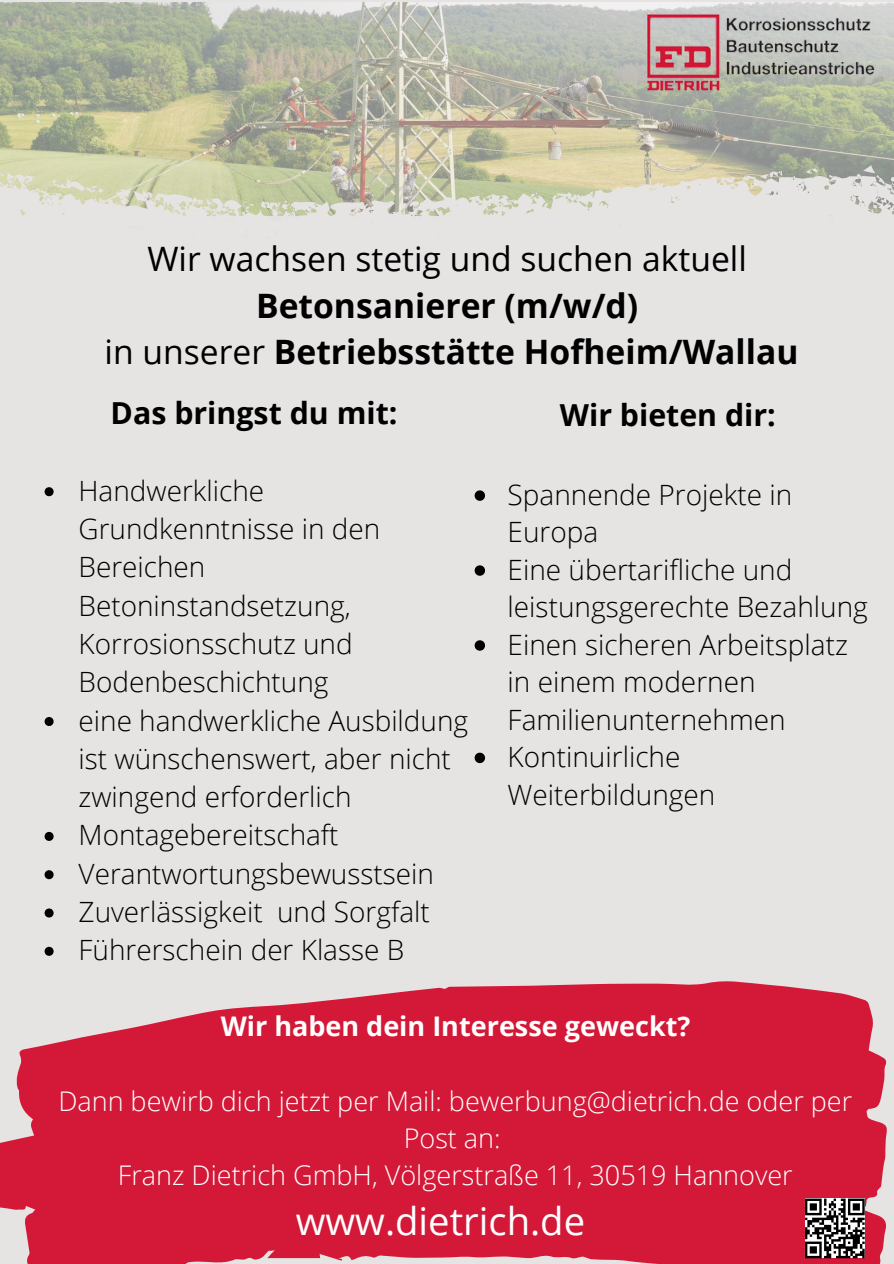
<style>
.page{position:relative;width:894px;height:1264px;background:#fff}
.page>*{position:absolute;margin:0;border:0;box-sizing:border-box;transform-origin:0 0}
.t1{font:38.25px "Open Sans";color:#fff}
.t2{font:700 33.6px "Open Sans";color:#000}
.t3{font:33.6px "Open Sans";color:#000}
.t4{font:700 30.3px "Open Sans";color:#000}
.t5{font:300 27.9px/38.2px "Open Sans";color:#000}
.t6{font:300 27px/37.2px "Open Sans";color:#fff;text-align:center}
.t7{font:700 27px "Open Sans";color:#fff}
.s1{font-weight:400}
</style>
<div class="page">
<div style="left:0;top:0;width:893px;height:1263px;background:#e6e3e3"></div>
<img style="left:0;top:2px;width:893px;height:170px">
<img style="left:646px;top:14px;width:228px;height:78px">
<svg style="left:0;top:981px;width:887px;height:282px;background:#d52d48"></svg>
<svg style="left:804px;top:1198px;width:60px;height:60px;background:#777475"></svg>
<svg style="left:803px;top:168px;width:21px;height:4px"></svg>
<svg style="left:0;top:172px;width:893px;height:44px"></svg>
<svg style="left:366px;top:204px;width:4px;height:4px"></svg>
<svg style="left:149px;top:194px;width:4px;height:7px"></svg>
<svg style="left:167px;top:206px;width:6px;height:4px"></svg>
<svg style="left:27px;top:176px;width:81px;height:25px"></svg>
<svg style="left:757px;top:170px;width:25px;height:11px"></svg>
<svg style="left:413px;top:209px;width:5px;height:7px"></svg>
<svg style="left:856px;top:165px;width:23px;height:15px"></svg>
<svg style="left:10px;top:179px;width:11px;height:10px"></svg>
<svg style="left:230px;top:209px;width:4px;height:5px"></svg>
<svg style="left:870px;top:197px;width:10px;height:16px"></svg>
<svg style="left:181px;top:202px;width:11px;height:4px"></svg>
<svg style="left:256px;top:200px;width:32px;height:16px"></svg>
<svg style="left:508px;top:199px;width:9px;height:12px"></svg>
<svg style="left:45px;top:487px;width:9px;height:9px"></svg>
<svg style="left:45px;top:717px;width:9px;height:9px"></svg>
<svg style="left:45px;top:832px;width:9px;height:9px"></svg>
<svg style="left:45px;top:870px;width:9px;height:9px"></svg>
<svg style="left:45px;top:908px;width:9px;height:9px"></svg>
<svg style="left:45px;top:946px;width:9px;height:9px"></svg>
<svg style="left:474px;top:490px;width:11px;height:11px"></svg>
<svg style="left:474px;top:565px;width:11px;height:10px"></svg>
<svg style="left:474px;top:640px;width:11px;height:10px"></svg>
<svg style="left:474px;top:752px;width:11px;height:11px"></svg>
<p class="t3" style="left:147px;top:235px;width:600px">Wir wachsen stetig und suchen aktuell</p>
<p class="t2" style="left:256px;top:282px;width:383px">Betonsanierer (m/w/d)</p>
<p class="t2" style="left:105px;top:328px;width:695px"><span class="s1">in unserer</span> Betriebsstätte Hofheim/Wallau</p>
<p class="t4" style="left:111px;top:392px;width:288px">Das bringst du mit:</p>
<p class="t5" style="left:79px;top:471px;width:303px">Handwerkliche<br>Grundkenntnisse in den<br>Bereichen<br>Betoninstandsetzung,<br>Korrosionsschutz und<br>Bodenbeschichtung</p>
<p class="t5" style="left:79px;top:700px;width:391px">eine handwerkliche Ausbildung ist wünschenswert, aber nicht zwingend erforderlich</p>
<p class="t5" style="left:79px;top:815px;width:261px">Montagebereitschaft</p>
<p class="t5" style="left:79px;top:853px;width:357px">Verantwortungsbewusstsein</p>
<p class="t5" style="left:79px;top:892px;width:352px">Zuverlässigkeit und Sorgfalt</p>
<p class="t5" style="left:79px;top:930px;width:327px">Führerschein der Klasse B</p>
<p class="t4" style="left:559px;top:393px;width:217px">Wir bieten dir:</p>
<p class="t5" style="left:507px;top:475px;width:286px;line-height:37.5px">Spannende Projekte in<br>Europa</p>
<p class="t5" style="left:507px;top:550px;width:361px;line-height:37.5px">Eine übertarifliche und leistungsgerechte Bezahlung</p>
<p class="t5" style="left:507px;top:625px;width:342px;line-height:37.5px">Einen sicheren Arbeitsplatz in einem modernen<br>Familienunternehmen</p>
<p class="t5" style="left:507px;top:737px;width:209px;line-height:37.5px">Kontinuirliche<br>Weiterbildungen</p>
<p class="t7" style="left:221px;top:1007px;width:471px">Wir haben dein Interesse geweckt?</p>
<p class="t6" style="left:58px;top:1081px;width:795px">Dann bewirb dich jetzt per Mail: bewerbung@dietrich.de oder per<br>Post an:</p>
<p class="t6" style="left:118px;top:1155px;width:676px">Franz Dietrich GmbH, Völgerstraße 11, 30519 Hannover</p>
<p class="t1" style="left:296px;top:1194px;width:291px">www.dietrich.de</p>
</div>
